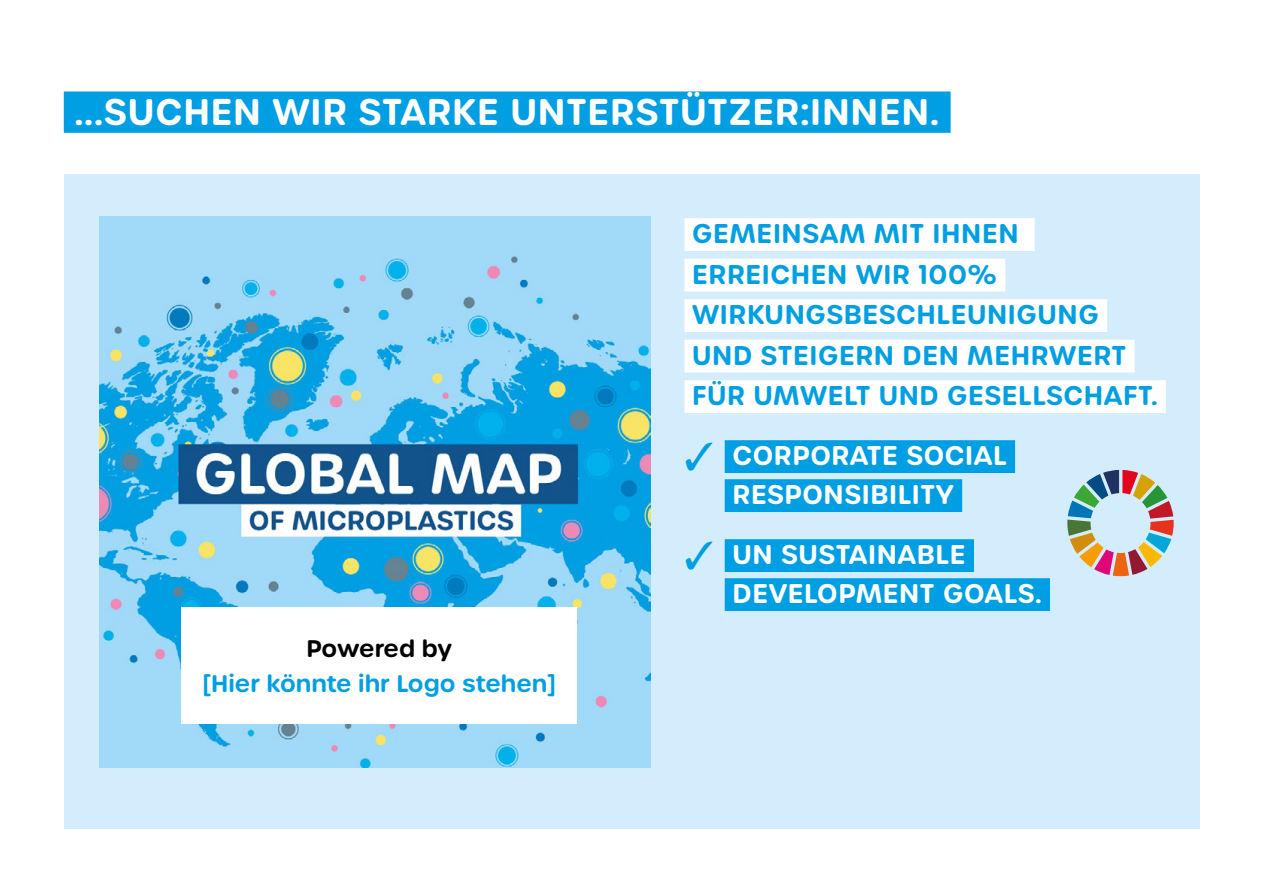
<style>
.page{position:relative;width:1263px;height:893px;background:#fff}
.page>*{position:absolute;margin:0;border:0;box-sizing:border-box;transform-origin:0 0}
.t1{font:600 36px "Urbane Rounded";letter-spacing:.02em;color:#fff}
.t2{font:600 26.25px/40.5px "Urbane Rounded";letter-spacing:.02em;color:#009fe3}
.t3{font:600 26.25px/39px "Urbane Rounded";letter-spacing:.02em;color:#fff;text-align:center}
.t4{font:600 23.25px "Urbane Rounded";color:#009fe3}
.t5{font:600 23.25px "Urbane Rounded";letter-spacing:-.015em;color:#000}
.s1{color:#009fe3}
</style>
<div class="page">
<div style="left:64px;top:174px;width:1135px;height:655px;background:#d4edfc"></div>
<img style="left:100px;top:217px;width:550px;height:550px">
<svg style="left:1067px;top:470px;width:107px;height:106px"></svg>
<div style="left:64px;top:91px;width:887px;height:42px;background:#009fe3"></div>
<div style="left:684px;top:218px;width:351px;height:33px;background:#fff"></div>
<div style="left:684px;top:259px;width:321px;height:32px;background:#fff"></div>
<div style="left:684px;top:299px;width:423px;height:33px;background:#fff"></div>
<div style="left:684px;top:340px;width:451px;height:32px;background:#fff"></div>
<div style="left:684px;top:380px;width:482px;height:33px;background:#fff"></div>
<div style="left:725px;top:440px;width:290px;height:33px;background:#009fe3"></div>
<div style="left:725px;top:479px;width:237px;height:33px;background:#009fe3"></div>
<div style="left:725px;top:539px;width:249px;height:33px;background:#009fe3"></div>
<div style="left:725px;top:578px;width:325px;height:33px;background:#009fe3"></div>
<div style="left:182px;top:608px;width:395px;height:116px;background:#fff"></div>
<h1 class="t1" style="left:74px;top:88px;width:866px">...SUCHEN WIR STARKE UNTERSTÜTZER:INNEN.</h1>
<p class="t5" style="left:306px;top:633px;width:147px">Powered by</p>
<p class="t4" style="left:203px;top:668px;width:355px">[Hier könnte ihr Logo stehen]</p>
<p class="t2" style="left:692px;top:213px;width:467px">GEMEINSAM MIT IHNEN<br>ERREICHEN WIR 100%<br>WIRKUNGSBESCHLEUNIGUNG<br>UND STEIGERN DEN MEHRWERT<br>FÜR UMWELT UND GESELLSCHAFT.</p>
<p class="t3" style="left:684px;top:436px;width:324px"><span class="s1">✓</span> CORPORATE SOCIAL<br>RESPONSIBILITY</p>
<p class="t3" style="left:732px;top:535px;width:311px;text-align:left;text-indent:-48px"><span class="s1">✓</span> UN SUSTAINABLE<br>DEVELOPMENT GOALS.</p>
</div>
